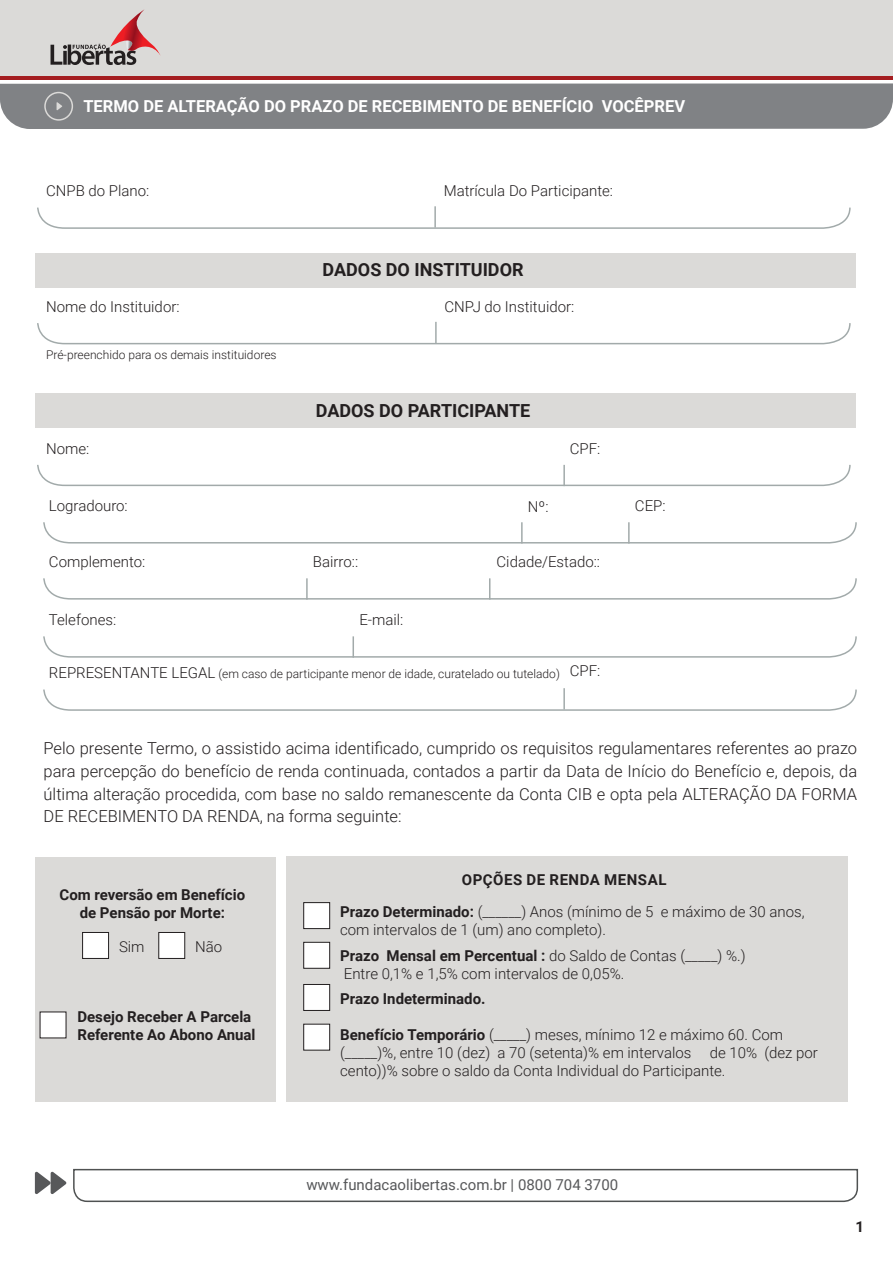
<style>
.page{position:relative;width:893px;height:1263px;background:#fff}
.page>*{position:absolute;margin:0;border:0;box-sizing:border-box;transform-origin:0 0}
.t1{font:700 18px "Roboto";color:#231f20}
.t2{font:300 16.5px/22.8px "Roboto";color:#231f20;text-align:justify}
.t3{font:700 16.5px "Roboto";color:#fff}
.t4{font:300 15px/18px "Roboto";color:#231f20}
.t5{font:700 15px/18px "Roboto";color:#231f20;text-align:center}
.t6{font:15px "Roboto";color:#57585a}
.t7{font:700 15px "Roboto";letter-spacing:.035em;color:#231f20}
.t8{font:300 12px "Roboto";color:#231f20}
.s1{font-size:15px}
.s2{font-weight:700}
</style>
<div class="page">
<div style="left:0;top:0;width:893px;height:76px;background:#dbdad8"></div>
<hr style="left:0;top:77px;width:893px;height:3px;background:#a41d20">
<svg style="left:51px;top:9px;width:109px;height:56px"></svg>
<div style="left:0;top:83px;width:893px;height:46px;background:#808285"></div>
<svg style="left:35px;top:1168px;width:824px;height:35px"></svg>
<div style="left:35px;top:393px;width:821px;height:34px;background:#dbdad8"></div>
<div style="left:35px;top:253px;width:821px;height:34px;background:#dbdad8"></div>
<div style="left:35px;top:858px;width:241px;height:244px;background:#dbdad8"></div>
<div style="left:286px;top:857px;width:562px;height:245px;background:#dbdad8"></div>
<div style="left:40px;top:1012px;width:26px;height:26px;background:#fff"></div>
<div style="left:83px;top:932px;width:26px;height:26px;background:#fff"></div>
<div style="left:82px;top:932px;width:27px;height:27px;border:1px solid #231f20"></div>
<div style="left:159px;top:932px;width:26px;height:26px;background:#fff"></div>
<div style="left:158px;top:932px;width:27px;height:27px;border:1px solid #231f20"></div>
<div style="left:304px;top:903px;width:26px;height:25px;background:#fff"></div>
<div style="left:303px;top:902px;width:27px;height:27px;border:1px solid #231f20"></div>
<div style="left:304px;top:942px;width:26px;height:26px;background:#fff"></div>
<div style="left:303px;top:942px;width:27px;height:27px;border:1px solid #231f20"></div>
<div style="left:304px;top:984px;width:26px;height:26px;background:#fff"></div>
<div style="left:303px;top:984px;width:27px;height:27px;border:1px solid #231f20"></div>
<div style="left:304px;top:1024px;width:26px;height:26px;background:#fff"></div>
<div style="left:303px;top:1024px;width:27px;height:26px;border:1px solid #231f20"></div>
<svg style="left:37px;top:206px;width:814px;height:23px"></svg>
<svg style="left:37px;top:322px;width:814px;height:23px"></svg>
<svg style="left:37px;top:464px;width:814px;height:23px"></svg>
<hr style="left:563px;top:465px;width:2px;height:21px;background:#a2aaaa">
<svg style="left:43px;top:522px;width:814px;height:22px"></svg>
<svg style="left:43px;top:636px;width:814px;height:22px"></svg>
<svg style="left:43px;top:688px;width:814px;height:23px"></svg>
<svg style="left:43px;top:578px;width:814px;height:22px"></svg>
<p class="t3" style="left:83px;top:94px;width:603px">TERMO DE ALTERAÇÃO DO PRAZO DE RECEBIMENTO DE BENEFÍCIO VOCÊPREV</p>
<p class="t4" style="left:46px;top:181px;width:105px">CNPB do Plano:</p>
<p class="t4" style="left:444px;top:181px;width:171px">Matrícula Do Participante:</p>
<p class="t1" style="left:323px;top:257px;width:202px">DADOS DO INSTITUIDOR</p>
<p class="t4" style="left:46px;top:297px;width:135px">Nome do Instituidor:</p>
<p class="t8" style="left:46px;top:346px;width:232px">Pré-preenchido para os demais instituidores</p>
<p class="t4" style="left:444px;top:297px;width:131px">CNPJ do Instituidor:</p>
<p class="t1" style="left:316px;top:398px;width:216px">DADOS DO PARTICIPANTE</p>
<p class="t4" style="left:46px;top:439px;width:45px">Nome:</p>
<p class="t4" style="left:570px;top:439px;width:32px">CPF:</p>
<p class="t4" style="left:49px;top:496px;width:80px">Logradouro:</p>
<p class="t4" style="left:528px;top:497px;width:22px">Nº:</p>
<p class="t4" style="left:635px;top:496px;width:32px">CEP:</p>
<p class="t4" style="left:49px;top:552px;width:98px">Complemento:</p>
<p class="t4" style="left:497px;top:552px;width:105px">Cidade/Estado::</p>
<p class="t4" style="left:313px;top:552px;width:47px">Bairro::</p>
<p class="t4" style="left:49px;top:610px;width:69px">Telefones:</p>
<p class="t4" style="left:359px;top:610px;width:46px">E-mail:</p>
<p class="t8" style="left:49px;top:665px;width:512px"><span class="s1">REPRESENTANTE LEGAL</span> (em caso de participante menor de idade, curatelado ou tutelado)</p>
<p class="t4" style="left:570px;top:661px;width:32px">CPF:</p>
<p class="t2" style="left:44px;top:736px;width:815px">Pelo presente Termo, o assistido acima identificado, cumprido os requisitos regulamentares referentes ao prazo para percepção do benefício de renda continuada, contados a partir da Data de Início do Benefício e, depois, da última alteração procedida, com base no saldo remanescente da Conta CIB e opta pela ALTERAÇÃO DA FORMA DE RECEBIMENTO DA RENDA, na forma seguinte:</p>
<p class="t5" style="left:60px;top:885px;width:187px">Com reversão em Benefício de Pensão por Morte:</p>
<p class="t4" style="left:119px;top:937px;width:27px">Sim</p>
<p class="t4" style="left:195px;top:937px;width:29px">Não</p>
<p class="t5" style="left:77px;top:1007px;width:175px">Desejo Receber A Parcela</p>
<p class="t5" style="left:77px;top:1025px;width:180px">Referente Ao Abono Anual</p>
<p class="t7" style="left:462px;top:869px;width:206px">OPÇÕES DE RENDA MENSAL</p>
<p class="t4" style="left:340px;top:902px;width:466px"><span class="s2">Prazo Determinado:</span> (______) Anos (mínimo de 5 e máximo de 30 anos, com intervalos de 1 (um) ano completo).</p>
<p class="t4" style="left:340px;top:946px;width:407px"><span class="s2">Prazo Mensal em Percentual :</span> do Saldo de Contas (_____) %.)</p>
<p class="t4" style="left:344px;top:964px;width:282px">Entre 0,1% e 1,5% com intervalos de 0,05%.</p>
<p class="t5" style="left:340px;top:989px;width:147px">Prazo Indeterminado.</p>
<p class="t4" style="left:340px;top:1025px;width:479px"><span class="s2">Benefício Temporário</span> (_____) meses, mínimo 12 e máximo 60. Com (_____)%, entre 10 (dez) a 70 (setenta)% em intervalos de 10% (dez por cento))% sobre o saldo da Conta Individual do Participante.</p>
<p class="t6" style="left:306px;top:1174px;width:313px">www.fundacaolibertas.com.br | 0800 704 3700</p>
<p class="t5" style="left:855px;top:1217px;width:10px">1</p>
</div>
